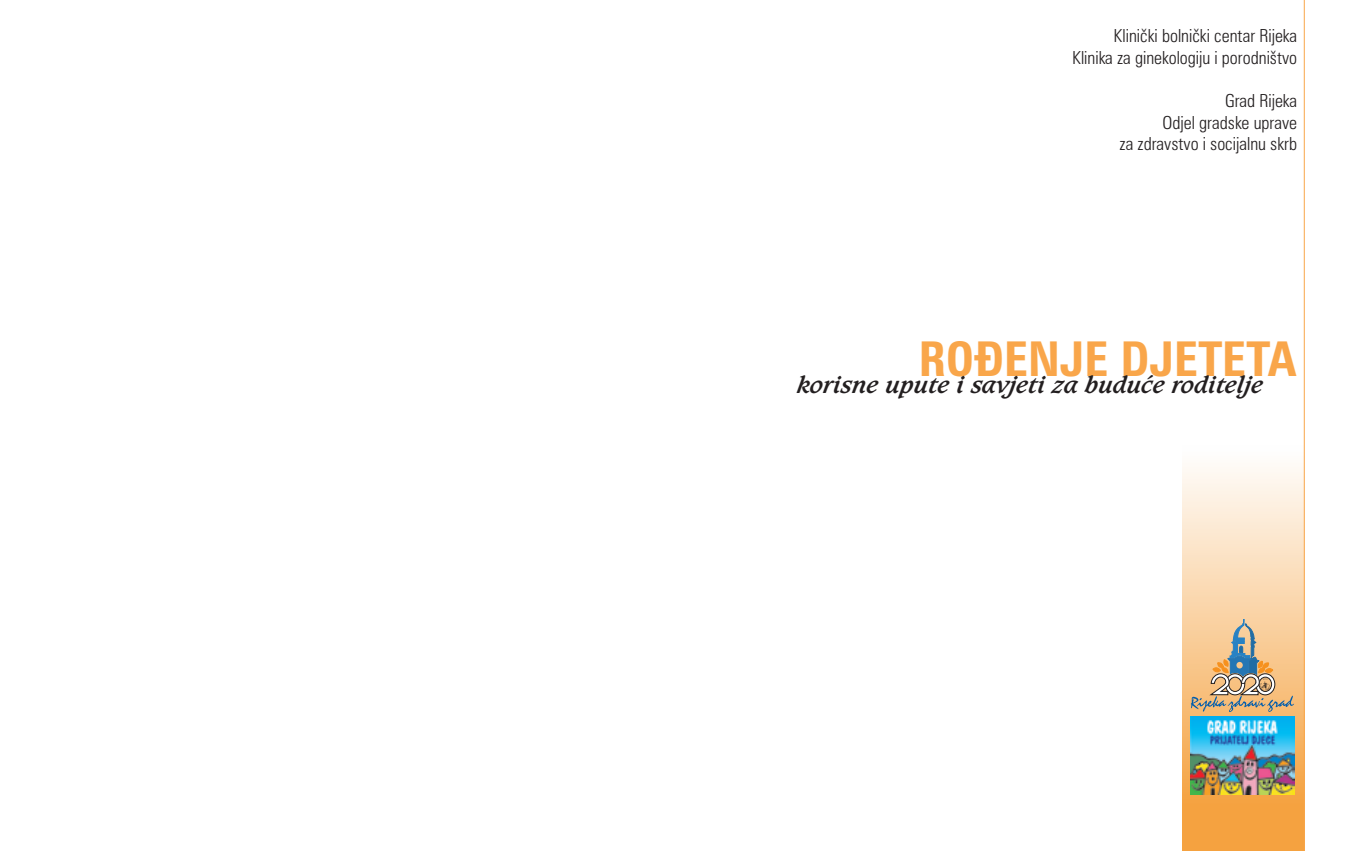
<style>
.page{position:relative;width:1361px;height:851px;background:#fff}
.page>*{position:absolute;margin:0;border:0;box-sizing:border-box;transform-origin:0 0}
.t1{font:700 condensed 48px "Zurich";color:#f9a64a}
.t2{font:italic 700 24px "Caxton";color:#231f20}
.t3{font:300 condensed 18px/21.6px "Zurich";color:#231f20;text-align:right}
</style>
<div class="page">
<svg style="left:1182px;top:467px;width:121px;height:383px;background:#f8d0a0"></svg>
<img style="left:1191px;top:716px;width:103px;height:78px">
<svg style="left:1191px;top:619px;width:103px;height:93px;background:#d4b68e"></svg>
<hr style="left:1303px;top:0;width:1px;height:850px;background:#f9a64a">
<p class="t3" style="left:1072px;top:25px;width:227px">Klini~ki bolni~ki centar Rijeka<br>Klinika za ginekologiju i porodni{tvo</p>
<p class="t3" style="left:1119px;top:90px;width:179px">Grad Rijeka<br>Odjel gradske uprave<br>za zdravstvo i socijalnu skrb</p>
<h1 class="t1" style="left:919px;top:329px;width:380px">ROÐENJE DJETETA</h1>
<h2 class="t2" style="left:797px;top:369px;width:467px">korisne upute i savjeti za budu}e roditelje</h2>
</div>
